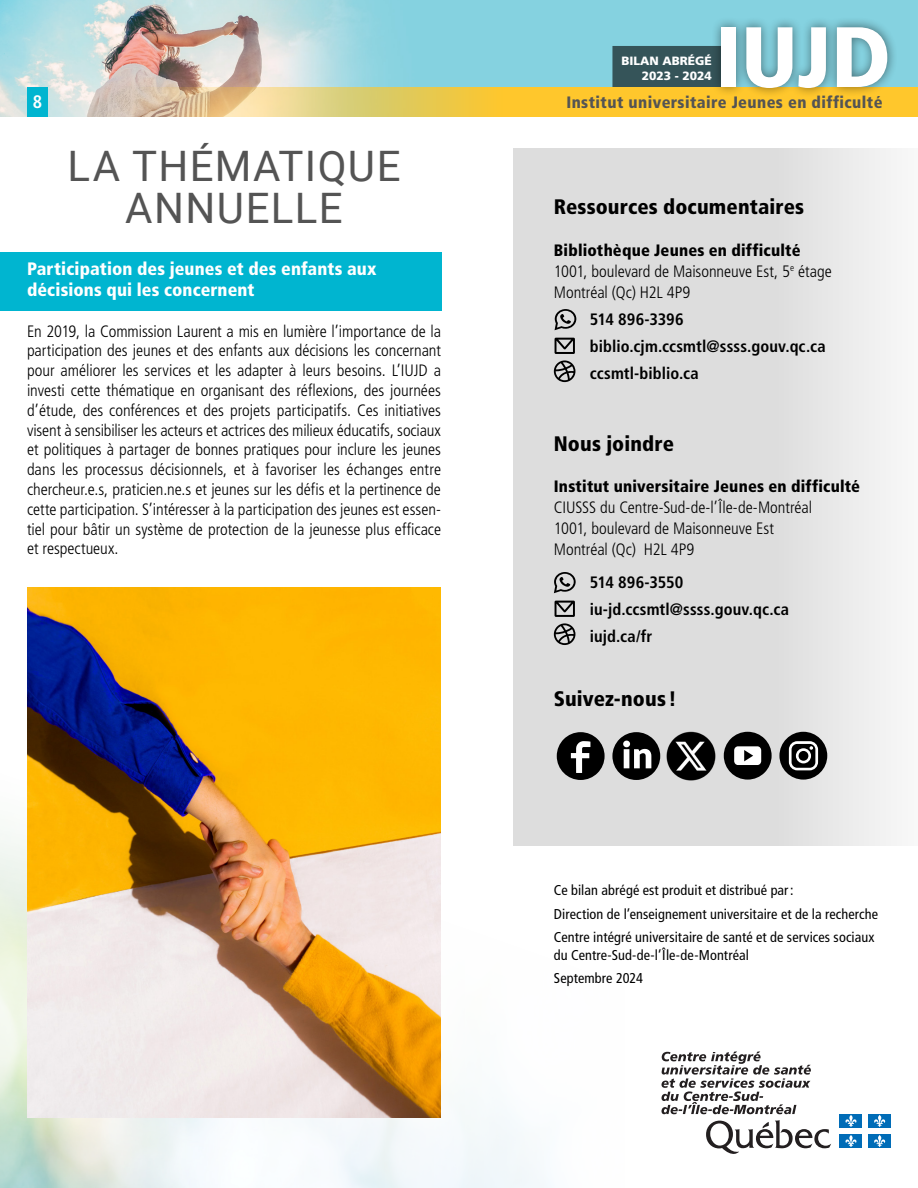
<style>
.page{position:relative;width:918px;height:1188px;background:#fff}
.page>*{position:absolute;margin:0;border:0;box-sizing:border-box;transform-origin:0 0}
.t1{font:900 condensed 85.5px "Frutiger LT Pro";color:#fff;scale:1.05 1}
.t2{font:42px/42px "Roboto";letter-spacing:.035em;color:#545454;text-align:center}
.t3{font:900 condensed 21px "Frutiger LT Pro";letter-spacing:.005em;color:#000}
.t4{font:700 condensed 18.15px "Frutiger LT Pro";color:#fff}
.t5{font:900 condensed 18px/21.6px "Frutiger LT Pro";letter-spacing:.005em;color:#fff}
.t6{font:300 condensed 16.5px/19.8px "Frutiger LT Pro";letter-spacing:-.005em;color:#000}
.t7{font:700 condensed 16.5px/27px "Frutiger LT Pro";letter-spacing:.005em;color:#000}
.t8{font:900 condensed 16.5px "Frutiger LT Pro";letter-spacing:.025em;color:#545454}
.t9{font:900 condensed 16.5px "Frutiger LT Pro";letter-spacing:.015em;color:#000}
.t10{font:condensed 14.25px/23.9px "Frutiger LT Pro";letter-spacing:.005em;color:#000}
.t11{font:900 12px/15px "Frutiger LT Pro";color:#fff;text-align:right}
.s1{font-weight:900}
</style>
<div class="page">
<img style="left:0;top:0;width:918px;height:117px">
<svg style="left:133px;top:87px;width:785px;height:30px;background:#f1c853"></svg>
<div style="left:27px;top:87px;width:21px;height:30px;background:#00b5d0"></div>
<div style="left:612px;top:46px;width:99px;height:41px;background:#355459"></div>
<div style="left:711px;top:16px;width:187px;height:82px;background:#000;opacity:.5"></div>
<div style="left:0;top:252px;width:442px;height:58px;background:#00b5d0"></div>
<div style="left:513px;top:148px;width:405px;height:698px;background:linear-gradient(to right,#d7d7d7,#ededed)"></div>
<svg style="left:555px;top:309px;width:21px;height:21px"></svg>
<svg style="left:555px;top:338px;width:20px;height:16px"></svg>
<svg style="left:554px;top:360px;width:21px;height:22px"></svg>
<svg style="left:554px;top:572px;width:22px;height:21px"></svg>
<svg style="left:555px;top:601px;width:20px;height:16px"></svg>
<svg style="left:554px;top:623px;width:21px;height:22px"></svg>
<svg style="left:706px;top:1120px;width:125px;height:34px"></svg>
<svg style="left:662px;top:1052px;width:149px;height:62px"></svg>
<div style="left:840px;top:1114px;width:22px;height:14px;background:#006cb7"></div>
<svg style="left:845px;top:1115px;width:12px;height:12px"></svg>
<div style="left:869px;top:1114px;width:22px;height:14px;background:#006cb7"></div>
<svg style="left:874px;top:1115px;width:12px;height:12px"></svg>
<div style="left:840px;top:1134px;width:22px;height:14px;background:#006cb7"></div>
<svg style="left:845px;top:1135px;width:12px;height:12px"></svg>
<div style="left:869px;top:1134px;width:22px;height:14px;background:#006cb7"></div>
<svg style="left:874px;top:1135px;width:12px;height:12px"></svg>
<svg style="left:724px;top:732px;width:48px;height:48px"></svg>
<svg style="left:612px;top:732px;width:48px;height:48px;background:#5b5b5b"></svg>
<svg style="left:557px;top:732px;width:48px;height:48px;background:#515151"></svg>
<div style="left:779px;top:732px;width:48px;height:48px;background:#000;border-radius:24px"></div>
<svg style="left:789px;top:741px;width:29px;height:29px"></svg>
<img style="left:27px;top:588px;width:414px;height:530px">
<img style="left:662px;top:726px;width:59px;height:60px">
<p class="t11" style="left:621px;top:53px;width:92px">BILAN ABRÉGÉ<br>2023 - 2024</p>
<h1 class="t1" style="left:715px;top:6px;width:169px">IUJD</h1>
<p class="t4" style="left:33px;top:91px;width:11px">8</p>
<p class="t8" style="left:566px;top:92px;width:318px">Institut universitaire Jeunes en difficulté</p>
<h2 class="t2" style="left:67px;top:144px;width:335px">LA THÉMATIQUE<br>ANNUELLE</h2>
<p class="t5" style="left:27px;top:258px;width:351px">Participation des jeunes et des enfants aux décisions qui les concernent</p>
<p class="t6" style="left:27px;top:321px;width:416px;text-align:justify">En 2019, la Commission Laurent a mis en lumière l’importance de la participation des jeunes et des enfants aux décisions les concernant pour améliorer les services et les adapter à leurs besoins. L’IUJD a investi cette thématique en organisant des réflexions, des journées d’étude, des conférences et des projets participatifs. Ces initiatives visent à sensibiliser les acteurs et actrices des milieux éducatifs, sociaux et politiques à partager de bonnes pratiques pour inclure les jeunes dans les processus décisionnels, et à favoriser les échanges entre chercheur.e.s, praticien.ne.s et jeunes sur les défis et la pertinence de cette participation. S’intéresser à la participation des jeunes est essen&shy;tiel pour bâtir un système de protection de la jeunesse plus efficace et respectueux.</p>
<p class="t3" style="left:554px;top:195px;width:252px">Ressources documentaires</p>
<p class="t6" style="left:554px;top:240px;width:279px;line-height:21px"><span class="s1">Bibliothèque Jeunes en difficulté<br></span>1001, boulevard de Maisonneuve Est, 5<sup>e</sup> étage<br>Montréal (Qc) H2L 4P9</p>
<p class="t7" style="left:590px;top:306px;width:237px">514 896-3396 biblio.cjm.ccsmtl@ssss.gouv.qc.ca ccsmtl-biblio.ca</p>
<p class="t3" style="left:554px;top:431px;width:122px">Nous joindre</p>
<p class="t9" style="left:554px;top:477px;width:308px">Institut universitaire Jeunes en difficulté</p>
<p class="t6" style="left:554px;top:497px;width:260px;line-height:21px">CIUSSS du Centre-Sud-de-l’Île-de-Montréal<br>1001, boulevard de Maisonneuve Est<br>Montréal (Qc) H2L 4P9</p>
<p class="t7" style="left:590px;top:568px;width:201px">514 896-3550 iu-jd.ccsmtl@ssss.gouv.qc.ca iujd.ca/fr</p>
<p class="t3" style="left:554px;top:686px;width:124px">Suivez-nous !</p>
<p class="t10" style="left:554px;top:878px;width:326px">Ce bilan abrégé est produit et distribué par:<br>Direction de l’enseignement universitaire et de la recherche<br>Centre intégré universitaire de santé et de services sociaux</p>
<p class="t10" style="left:554px;top:943px;width:197px">du Centre-Sud-de-l’Île-de-Montréal<br>Septembre 2024</p>
</div>
